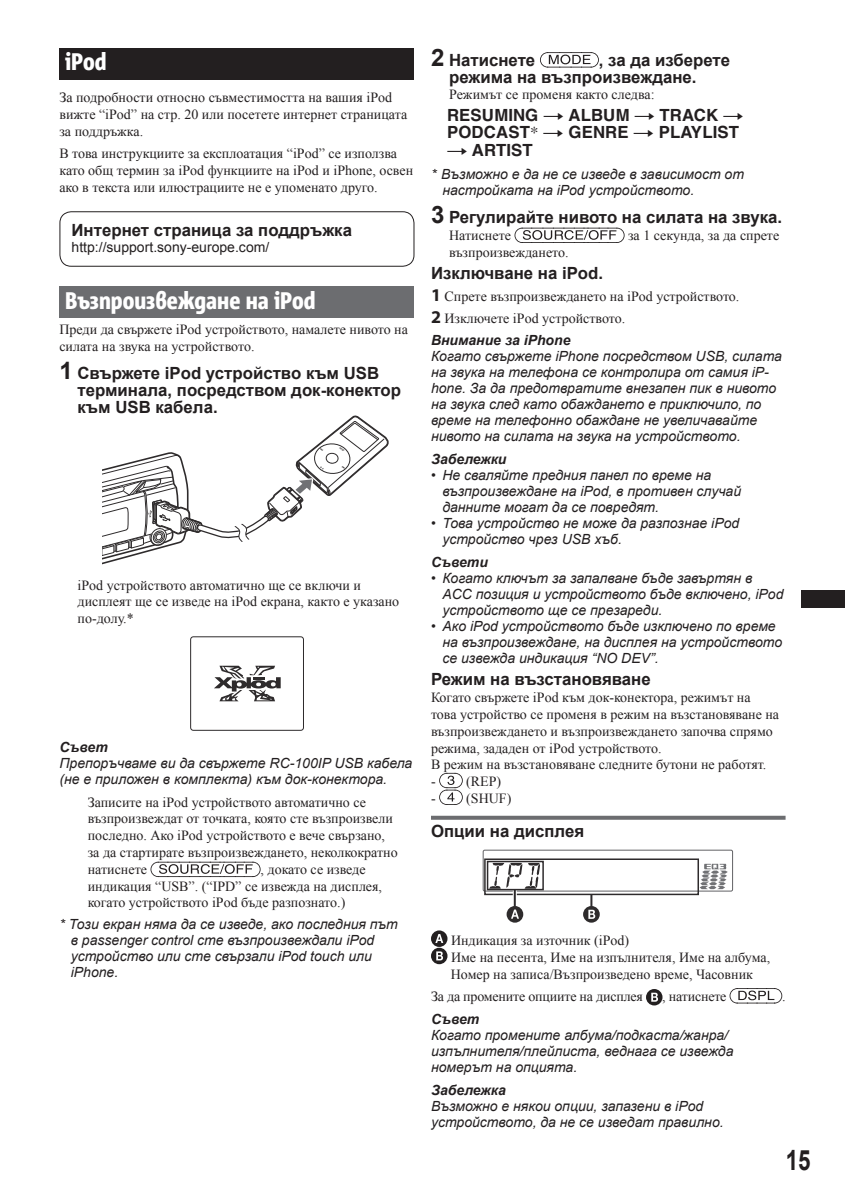
<style>
.page{position:relative;width:845px;height:1196px;background:#fff}
.page>*{position:absolute;margin:0;border:0;box-sizing:border-box;transform-origin:0 0}
.t1{font:700 28px "Arial";color:#231f20;scale:.8 1}
.t2{font:800 24px "Corpid Cd OTB";color:#fff}
.t3{font:700 16.8px/17px "Arial";color:#231f20}
.t4{font:700 16.8px/18px "Helvetica";letter-spacing:.005em;color:#231f20}
.t5{font:14px/16.8px "Times New Roman";color:#231f20}
.t6{font:italic 14px/16px "Arial";color:#231f20}
.t7{font:italic 700 14px "Arial";color:#231f20}
.t8{font:14px "Arial";color:#231f20}
.t9{font:italic 700 2.2px "Helvetica";color:#2e2b2c;scale:.95 1}
.s1{font-size:24px}
.s2{font-family:"Sony PS Arrow";font-weight:400}
.s3{font-family:"Times";font-weight:400}
.s4{font-family:"Myriad Pro";font-weight:700;font-size:18px}
</style>
<div class="page">
<div style="left:801px;top:590px;width:43px;height:17px;background:#231f20"></div>
<div style="left:59px;top:211px;width:355px;height:56px;border:1px solid #231f20;border-radius:11px"></div>
<div style="left:59px;top:286px;width:355px;height:32px;background:#6c6d70"></div>
<div style="left:59px;top:48px;width:355px;height:31px;background:#231f20"></div>
<div style="left:190px;top:636px;width:114px;height:95px;border:1px solid #2e2b2c;border-radius:3px"></div>
<svg style="left:214px;top:666px;width:67px;height:35px"></svg>
<svg style="left:150px;top:862px;width:110px;height:15px"></svg>
<svg style="left:540px;top:52px;width:58px;height:16px"></svg>
<svg style="left:431px;top:816px;width:354px;height:4px"></svg>
<svg style="left:514px;top:228px;width:110px;height:15px"></svg>
<svg style="left:439px;top:773px;width:23px;height:32px"></svg>
<div style="left:482px;top:850px;width:251px;height:42px;border:1px solid #626265;border-radius:2px"></div>
<svg style="left:699px;top:864px;width:28px;height:25px"></svg>
<div style="left:484px;top:858px;width:215px;height:37px;border:2px solid #2e2b2c"></div>
<div style="left:486px;top:861px;width:58px;height:29px;border:2px solid #2e2b2c"></div>
<svg style="left:489px;top:863px;width:51px;height:60px"></svg>
<svg style="left:583px;top:894px;width:16px;height:29px"></svg>
<svg style="left:431px;top:930px;width:16px;height:34px"></svg>
<svg style="left:646px;top:989px;width:16px;height:16px"></svg>
<svg style="left:729px;top:988px;width:53px;height:15px"></svg>
<svg style="left:102px;top:416px;width:287px;height:149px"></svg>
<h2 class="t2" style="left:65px;top:52px;width:43px">iPod</h2>
<p class="t5" style="left:59px;top:89px;width:349px">За подробности относно съвместимостта на вашия iPod вижте “iPod” на стр. 20 или посетете интернет страницата за поддръжка.</p>
<p class="t5" style="left:59px;top:145px;width:355px">В това инструкциите за експлоатация “iPod” се използва като общ термин за iPod функциите на iPod и iPhone, освен ако в текста или илюстрациите не е упоменато друго.</p>
<p class="t3" style="left:72px;top:221px;width:282px">Интернет страница за поддръжка</p>
<p class="t8" style="left:72px;top:239px;width:199px">http://support.sony-europe.com/</p>
<h2 class="t2" style="left:65px;top:290px;width:252px">Възпроизвеждане на iPod</h2>
<p class="t5" style="left:59px;top:321px;width:350px">Преди да свържете iPod устройството, намалете нивото на силата на звука на устройството.</p>
<p class="t3" style="left:78px;top:365px;width:325px;text-indent:-18px"><span class="s1">1</span> Свържете iPod устройство към USB терминала, посредством док-конектор към USB кабела.</p>
<p class="t9" style="left:340px;top:446px;width:8px;rotate:38deg">MENU</p>
<p class="t5" style="left:78px;top:576px;width:323px">iPod устройството автоматично ще се включи и дисплеят ще се изведе на iPod екрана, както е указано по-долу.*</p>
<p class="t7" style="left:59px;top:739px;width:50px">Съвет</p>
<p class="t6" style="left:59px;top:755px;width:354px">Препоръчваме ви да свържете RC-100IP USB кабела (не е приложен в комплекта) към док-конектора.</p>
<p class="t5" style="left:88px;top:793px;width:311px">Записите на iPod устройството автоматично се възпроизвеждат от точката, която сте възпроизвели последно. Ако iPod устройството е вече свързано, за да стартирате възпроизвеждането, неколкократно натиснете</p>
<p class="t5" style="left:88px;top:861px;width:296px;text-indent:173px">, докато се изведе индикация “USB”. (“IPD” се извежда на дисплея, когато устройството iPod бъде разпознато.)</p>
<p class="t6" style="left:71px;top:916px;width:328px;text-indent:-11px">* Този екран няма да се изведе, ако последния път в passenger control сте възпроизвеждали iPod устройство или сте свързали iPod touch или iPhone.</p>
<p class="t3" style="left:431px;top:51px;width:106px"><span class="s1">2</span> Натиснете</p>
<p class="t3" style="left:449px;top:51px;width:282px;text-indent:150px">, за да изберете режима на възпроизвеждане.</p>
<p class="t5" style="left:449px;top:86px;width:207px">Режимът се променя както следва:</p>
<p class="t4" style="left:447px;top:107px;width:298px">RESUMING <span class="s2">t</span> ALBUM <span class="s2">t</span> TRACK <span class="s2">t<br></span>PODCAST<span class="s3">*</span> <span class="s2">t</span> GENRE <span class="s2">t</span> PLAYLIST <span class="s2">t</span> ARTIST</p>
<p class="t6" style="left:442px;top:166px;width:303px;text-indent:-11px">* Възможно е да не се изведе в зависимост от настройката на iPod устройството.</p>
<p class="t3" style="left:431px;top:209px;width:353px"><span class="s1">3</span> Регулирайте нивото на силата на звука.</p>
<p class="t5" style="left:449px;top:227px;width:63px">Натиснете</p>
<p class="t5" style="left:628px;top:227px;width:153px">за 1 секунда, за да спрете</p>
<p class="t5" style="left:449px;top:244px;width:121px">възпроизвеждането.</p>
<p class="t3" style="left:431px;top:265px;width:174px">Изключване на iPod.</p>
<p class="t5" style="left:431px;top:286px;width:310px;line-height:21.6px"><span class="s4">1</span> Спрете възпроизвеждането на iPod устройството.<br><span class="s4">2</span> Изключете iPod устройството.</p>
<p class="t7" style="left:431px;top:333px;width:141px">Внимание за iPhone</p>
<p class="t6" style="left:431px;top:348px;width:352px">Когато свържете iPhone посредством USB, силата на звука на телефона се контролира от самия iP&shy;hone. За да предотвратите внезапен пик в нивото на звука след като обаждането е приключило, по време на телефонно обаждане не увеличавайте нивото на силата на звука на устройството.</p>
<p class="t7" style="left:431px;top:451px;width:77px">Забележки</p>
<p class="t6" style="left:442px;top:467px;width:300px;text-indent:-11px">• Не сваляйте предния панел по време на възпроизвеждане на iPod, в противен случай данните могат да се повредят.</p>
<p class="t6" style="left:442px;top:515px;width:298px;text-indent:-11px">• Това устройство не може да разпознае iPod устройство чрез USB хъб.</p>
<p class="t7" style="left:431px;top:554px;width:58px">Съвети</p>
<p class="t6" style="left:442px;top:570px;width:342px;text-indent:-11px">• Когато ключът за запалване бъде завъртян в<br>ACC позиция и устройството бъде включено, iPod устройството ще се презареди.</p>
<p class="t6" style="left:442px;top:618px;width:341px;text-indent:-11px">• Ако iPod устройството бъде изключено по време на възпроизвеждане, на дисплея на устройството се извежда индикация “NO DEV”.</p>
<p class="t3" style="left:431px;top:671px;width:221px">Режим на възстановяване</p>
<p class="t5" style="left:431px;top:689px;width:349px">Когато свържете iPod към док-конектора, режимът на това устройство се променя в режим на възстановяване на възпроизвеждането и възпроизвеждането започва спрямо режима, зададен от iPod устройството.<br>В режим на възстановяване следните бутони не работят.</p>
<p class="t5" style="left:431px;top:773px;width:72px">- (REP)</p>
<p class="t5" style="left:431px;top:790px;width:82px">- (SHUF)</p>
<p class="t3" style="left:431px;top:822px;width:155px">Опции на дисплея</p>
<p class="t5" style="left:451px;top:932px;width:321px">Индикация за източник (iPod)<br>Име на песента, Име на изпълнителя, Име на албума,<br>Номер на записа/Възпроизведено време, Часовник</p>
<p class="t5" style="left:431px;top:988px;width:213px">За да промените опциите на дисплея</p>
<p class="t5" style="left:662px;top:988px;width:66px">, натиснете</p>
<p class="t5" style="left:782px;top:988px;width:5px">.</p>
<p class="t7" style="left:431px;top:1011px;width:50px">Съвет</p>
<p class="t6" style="left:431px;top:1027px;width:304px">Когато промените албума/подкаста/жанра/ изпълнителя/плейлиста, веднага се извежда номерът на опцията.</p>
<p class="t7" style="left:431px;top:1082px;width:76px">Забележка</p>
<p class="t6" style="left:431px;top:1098px;width:294px">Възможно е някои опции, запазени в iPod устройството, да не се изведат правилно.</p>
<h1 class="t1" style="left:785px;top:1144px;width:33px">15</h1>
</div>
